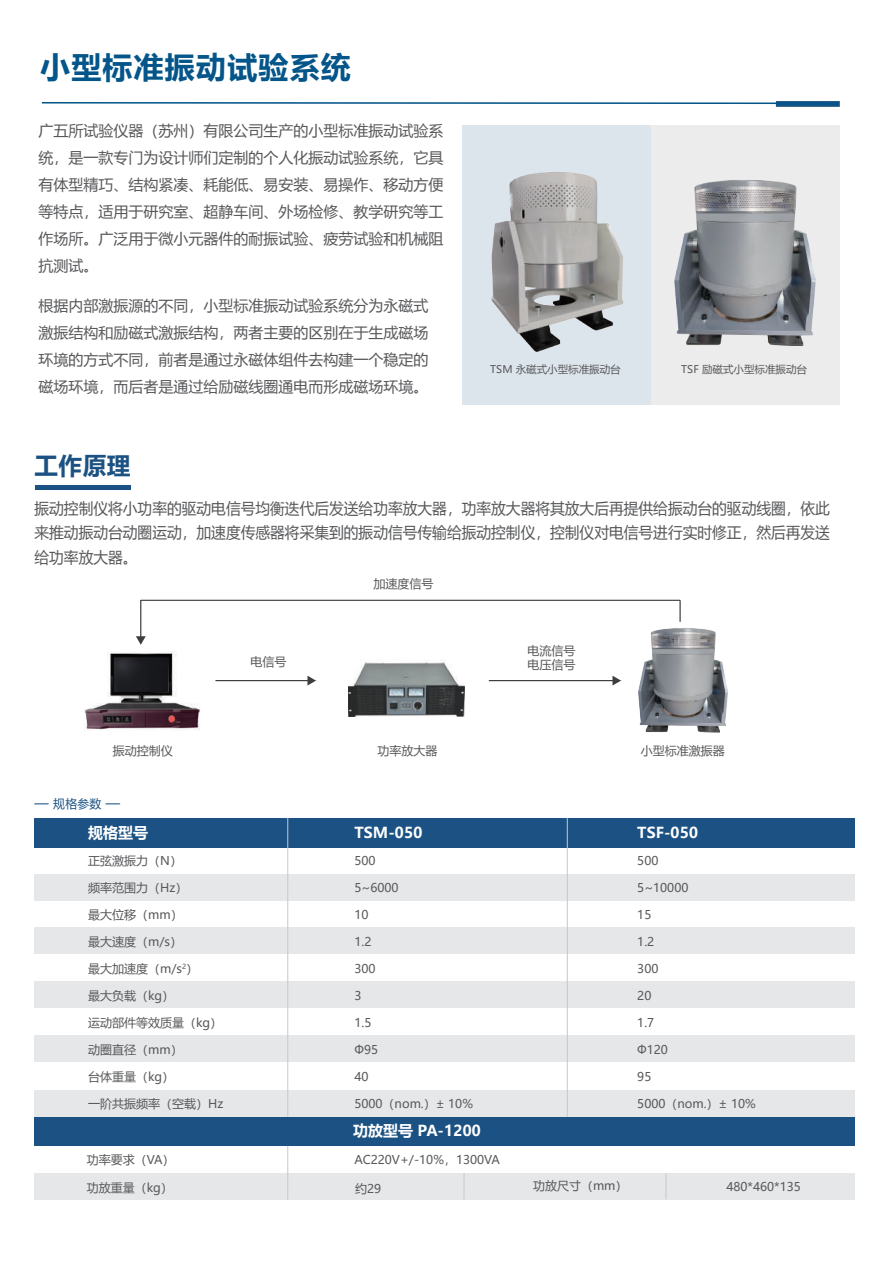
<style>
.page{position:relative;width:893px;height:1263px;background:#fff}
.page>*{position:absolute;margin:0;border:0;box-sizing:border-box;transform-origin:0 0}
.t1{font:700 30px "Microsoft Ya Hei";letter-spacing:.04em;color:#045589}
.t2{font:700 24px "Microsoft Ya Hei";color:#1c5283}
.t3{font:15.6px/24.9px "Microsoft Ya Hei";color:#57585a;text-align:justify;scale:.95 1}
.t4{font:15px/27px "Microsoft Ya Hei";color:#57585a;text-align:justify}
.t5{font:700 15px "Microsoft Ya Hei";color:#fff}
.t6{font:12px "Microsoft Ya Hei";color:#57585a}
.t7{font:12px "Microsoft Ya Hei";color:#1c5283}
.t8{font:10.5px "Microsoft Ya Hei";color:#57585a}
.s1{font-size:13.5px}
</style>
<div class="page">
<svg style="left:776px;top:101px;width:64px;height:6px"></svg>
<svg style="left:41px;top:101px;width:785px;height:4px"></svg>
<div style="left:462px;top:125px;width:189px;height:279px;background:#dde5ec"></div>
<div style="left:651px;top:125px;width:189px;height:279px;background:#ececec"></div>
<img style="left:491px;top:172px;width:133px;height:180px">
<img style="left:674px;top:180px;width:142px;height:166px">
<hr style="left:35px;top:486px;width:95px;height:4px;background:#1c5283">
<svg style="left:489px;top:676px;width:132px;height:9px"></svg>
<svg style="left:216px;top:676px;width:100px;height:9px"></svg>
<svg style="left:136px;top:600px;width:10px;height:45px"></svg>
<hr style="left:679px;top:600px;width:2px;height:22px;background:#3e3e3f">
<hr style="left:141px;top:600px;width:539px;height:1px;background:#3e3e3f">
<img style="left:85px;top:651px;width:115px;height:80px">
<img style="left:348px;top:660px;width:117px;height:57px">
<img style="left:638px;top:619px;width:90px;height:114px">
<div style="left:34px;top:818px;width:821px;height:29px;background:#1c5283"></div>
<div style="left:34px;top:1116px;width:821px;height:30px;background:#1c5283"></div>
<div style="left:34px;top:874px;width:821px;height:26px;background:#e6e7e9"></div>
<div style="left:34px;top:927px;width:821px;height:27px;background:#e6e7e9"></div>
<div style="left:34px;top:981px;width:821px;height:26px;background:#e6e7e9"></div>
<div style="left:34px;top:1035px;width:821px;height:26px;background:#e6e7e9"></div>
<div style="left:34px;top:1090px;width:821px;height:26px;background:#e6e7e9"></div>
<div style="left:34px;top:1173px;width:821px;height:26px;background:#e6e7e9"></div>
<hr style="left:287px;top:818px;width:1px;height:298px;background:#c7c8ca">
<hr style="left:567px;top:818px;width:1px;height:298px;background:#c7c8ca">
<hr style="left:287px;top:1146px;width:1px;height:54px;background:#c7c8ca">
<svg style="left:464px;top:1173px;width:1px;height:26px"></svg>
<svg style="left:666px;top:1173px;width:1px;height:26px"></svg>
<h1 class="t1" style="left:40px;top:46px;width:312px">小型标准振动试验系统</h1>
<p class="t4" style="left:38px;top:117px;width:406px">广五所试验仪器（苏州）有限公司生产的小型标准振动试验系统，是一款专门为设计师们定制的个人化振动试验系统，它具有体型精巧、结构紧凑、耗能低、易安装、易操作、移动方便等特点，适用于研究室、超静车间、外场检修、教学研究等工作场所。广泛用于微小元器件的耐振试验、疲劳试验和机械阻抗测试。</p>
<p class="t4" style="left:38px;top:291px;width:391px">根据内部激振源的不同，小型标准振动试验系统分为永磁式激振结构和励磁式激振结构，两者主要的区别在于生成磁场环境的方式不同，前者是通过永磁体组件去构建一个稳定的磁场环境，而后者是通过给励磁线圈通电而形成磁场环境。</p>
<p class="t8" style="left:490px;top:362px;width:132px">TSM 永磁式小型标准振动台</p>
<p class="t8" style="left:681px;top:362px;width:127px">TSF 励磁式小型标准振动台</p>
<h2 class="t2" style="left:34px;top:448px;width:97px">工作原理</h2>
<h3 class="t3" style="left:34px;top:495px;width:839px">振动控制仪将小功率的驱动电信号均衡迭代后发送给功率放大器，功率放大器将其放大后再提供给振动台的驱动线圈，依此来推动振动台动圈运动，加速度传感器将采集到的振动信号传输给振动控制仪，控制仪对电信号进行实时修正，然后再发送给功率放大器。</h3>
<p class="t6" style="left:373px;top:575px;width:62px">加速度信号</p>
<p class="t6" style="left:527px;top:642px;width:49px">电流信号</p>
<p class="t6" style="left:250px;top:653px;width:37px">电信号</p>
<p class="t6" style="left:527px;top:657px;width:49px">电压信号</p>
<p class="t6" style="left:113px;top:742px;width:61px">振动控制仪</p>
<p class="t6" style="left:377px;top:742px;width:61px">功率放大器</p>
<p class="t6" style="left:641px;top:742px;width:85px">小型标准激振器</p>
<p class="t7" style="left:34px;top:796px;width:87px"><span class="s1">—</span> 规格参数 <span class="s1">—</span></p>
<p class="t5" style="left:88px;top:822px;width:62px">规格型号</p>
<p class="t6" style="left:88px;top:853px;width:95px">正弦激振力（N）</p>
<p class="t6" style="left:88px;top:880px;width:101px">频率范围力（Hz）</p>
<p class="t6" style="left:88px;top:907px;width:96px">最大位移（mm）</p>
<p class="t6" style="left:88px;top:934px;width:95px">最大速度（m/s）</p>
<p class="t6" style="left:88px;top:961px;width:112px">最大加速度（m/s<sup>2</sup>）</p>
<p class="t6" style="left:88px;top:988px;width:87px">最大负载（kg）</p>
<p class="t6" style="left:88px;top:1015px;width:135px">运动部件等效质量（kg）</p>
<p class="t6" style="left:88px;top:1042px;width:96px">动圈直径（mm）</p>
<p class="t6" style="left:88px;top:1069px;width:87px">台体重量（kg）</p>
<p class="t6" style="left:88px;top:1096px;width:137px">一阶共振频率（空载）Hz</p>
<p class="t6" style="left:87px;top:1152px;width:89px">功率要求（VA）</p>
<p class="t6" style="left:87px;top:1179px;width:87px">功放重量（kg）</p>
<p class="t5" style="left:354px;top:822px;width:70px">TSM-050</p>
<p class="t6" style="left:354px;top:853px;width:23px">500</p>
<p class="t6" style="left:354px;top:880px;width:46px">5~6000</p>
<p class="t6" style="left:354px;top:907px;width:16px">10</p>
<p class="t6" style="left:354px;top:934px;width:18px">1.2</p>
<p class="t6" style="left:354px;top:961px;width:23px">300</p>
<p class="t6" style="left:354px;top:988px;width:9px">3</p>
<p class="t6" style="left:354px;top:1015px;width:18px">1.5</p>
<p class="t6" style="left:354px;top:1042px;width:25px">Ф95</p>
<p class="t6" style="left:354px;top:1069px;width:16px">40</p>
<p class="t6" style="left:354px;top:1096px;width:120px">5000（nom.）± 10%</p>
<p class="t5" style="left:353px;top:1120px;width:130px">功放型号 PA-1200</p>
<p class="t5" style="left:637px;top:822px;width:63px">TSF-050</p>
<p class="t6" style="left:637px;top:853px;width:23px">500</p>
<p class="t6" style="left:637px;top:880px;width:53px">5~10000</p>
<p class="t6" style="left:637px;top:907px;width:16px">15</p>
<p class="t6" style="left:637px;top:934px;width:18px">1.2</p>
<p class="t6" style="left:637px;top:961px;width:23px">300</p>
<p class="t6" style="left:637px;top:988px;width:16px">20</p>
<p class="t6" style="left:637px;top:1015px;width:18px">1.7</p>
<p class="t6" style="left:637px;top:1042px;width:32px">Ф120</p>
<p class="t6" style="left:637px;top:1069px;width:16px">95</p>
<p class="t6" style="left:637px;top:1096px;width:120px">5000（nom.）± 10%</p>
<p class="t6" style="left:354px;top:1151px;width:147px">AC220V+/-10%，1300VA</p>
<p class="t6" style="left:355px;top:1181px;width:28px">约29</p>
<p class="t6" style="left:533px;top:1178px;width:96px">功放尺寸（mm）</p>
<p class="t6" style="left:726px;top:1178px;width:76px">480*460*135</p>
</div>
